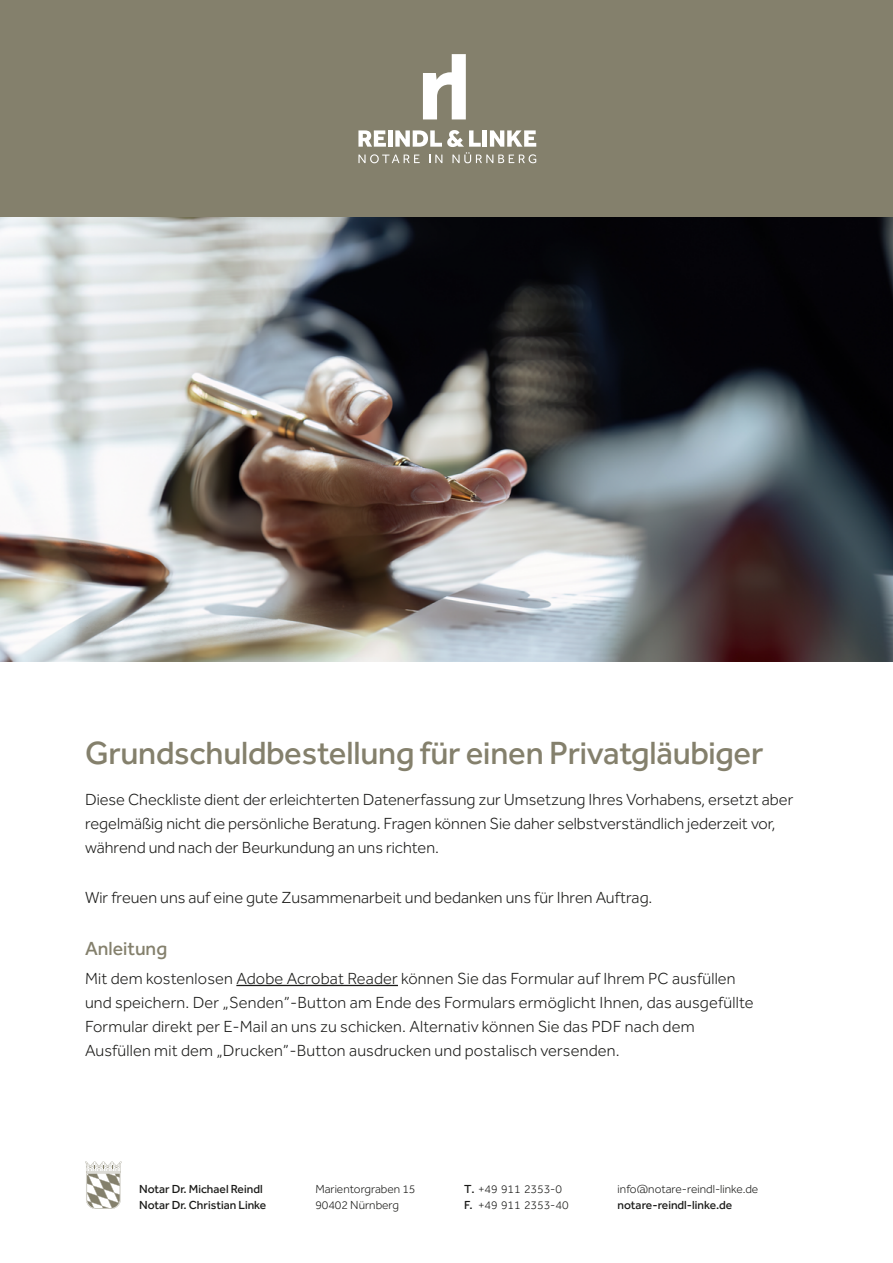
<style>
.page{position:relative;width:893px;height:1263px;background:#fff}
.page>*{position:absolute;margin:0;border:0;box-sizing:border-box;transform-origin:0 0}
.t1{font:500 33px "Effra CC";letter-spacing:-.01em;color:#84806c}
.t2{font:500 19.5px "Effra CC";color:#84806c}
.t3{font:300 16.5px/24px "Effra CC";color:#1a1a18}
.t4{font:300 12px/15.8px "Effra CC";color:#1a1a18}
.t5{font:500 12px/15.8px "Effra CC";color:#1a1a18}
.s1{font-weight:500}
</style>
<div class="page">
<div style="left:0;top:0;width:893px;height:218px;background:#84806c"></div>
<hr style="left:236px;top:985px;width:162px;height:1px;background:#1a1a18">
<svg style="left:358px;top:130px;width:178px;height:33px"></svg>
<svg style="left:423px;top:54px;width:43px;height:65px"></svg>
<svg style="left:85px;top:1161px;width:37px;height:48px"></svg>
<img style="left:0;top:218px;width:893px;height:443px">
<h1 class="t1" style="left:85px;top:733px;width:680px">Grundschuldbestellung für einen Privatgläubiger</h1>
<p class="t3" style="left:85px;top:790px;width:710px">Diese Checkliste dient der erleichterten Datenerfassung zur Umsetzung Ihres Vorhabens, ersetzt aber regelmäßig nicht die persönliche Beratung. Fragen können Sie daher selbstverständlich jederzeit vor, während und nach der Beurkundung an uns richten.</p>
<p class="t3" style="left:85px;top:887px;width:569px">Wir freuen uns auf eine gute Zusammenarbeit und bedanken uns für Ihren Auftrag.</p>
<p class="t2" style="left:85px;top:937px;width:84px">Anleitung</p>
<p class="t3" style="left:85px;top:968px;width:670px">Mit dem kostenlosen Adobe Acrobat Reader können Sie das Formular auf Ihrem PC ausfüllen und speichern. Der „Senden”-Button am Ende des Formulars ermöglicht Ihnen, das ausgefüllte Formular direkt per E-Mail an uns zu schicken. Alternativ können Sie das PDF nach dem Ausfüllen mit dem „Drucken”-Button ausdrucken und postalisch versenden.</p>
<p class="t5" style="left:139px;top:1182px;width:129px">Notar Dr. Michael Reindl<br>Notar Dr. Christian Linke</p>
<p class="t4" style="left:315px;top:1182px;width:102px">Marientorgraben 15<br>90402 Nürnberg</p>
<p class="t4" style="left:618px;top:1182px;width:142px">info@notare-reindl-linke.de</p>
<p class="t4" style="left:464px;top:1182px;width:99px"><span class="s1">T.</span> +49 911 2353-0<br><span class="s1">F.</span></p>
<p class="t5" style="left:618px;top:1198px;width:116px">notare-reindl-linke.de</p>
<p class="t4" style="left:478px;top:1198px;width:92px">+49 911 2353-40</p>
</div>
